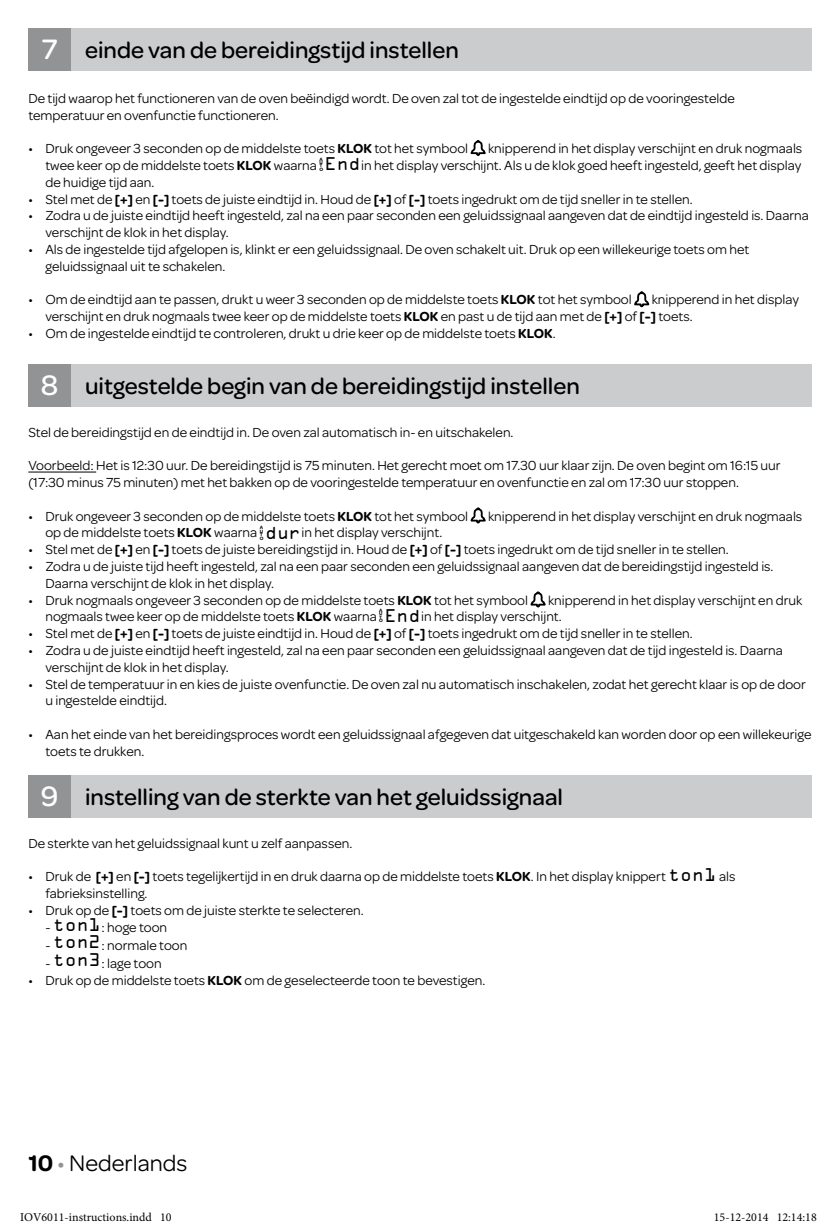
<style>
.page{position:relative;width:840px;height:1227px;background:#fff}
.page>*{position:absolute;margin:0;border:0;box-sizing:border-box;transform-origin:0 0}
.t1{font:500 24px "Omnes";color:#000}
.t2{font:24px "Omnes";color:#000}
.t3{font:14px/16.8px "Omnes";color:#000}
.t4{font:12px "Minion Pro";color:#000}
.t5{font:600 5px "Omnes";color:#000}
.s1{font-size:30px;color:#fff}
.s2{font-weight:600}
.s3{font-family:"OCRA Std";font-size:16.4px}
.s4{color:#929395}
</style>
<div class="page">
<div style="left:57px;top:364px;width:754px;height:43px;background:#cacccd"></div>
<div style="left:28px;top:364px;width:43px;height:43px;background:#929395"></div>
<hr style="left:28px;top:472px;width:68px;height:1px;background:#000">
<svg style="left:470px;top:507px;width:16px;height:17px"></svg>
<svg style="left:530px;top:591px;width:16px;height:17px"></svg>
<div style="left:57px;top:775px;width:754px;height:43px;background:#cacccd"></div>
<div style="left:28px;top:775px;width:43px;height:43px;background:#929395"></div>
<div style="left:57px;top:28px;width:754px;height:43px;background:#cacccd"></div>
<div style="left:28px;top:28px;width:43px;height:43px;background:#929395"></div>
<svg style="left:470px;top:140px;width:16px;height:16px"></svg>
<svg style="left:634px;top:291px;width:16px;height:17px"></svg>
<div style="left:166px;top:1213px;width:5px;height:8px;border:1px solid #fff;border-radius:50%"></div>
<svg style="left:166px;top:1213px;width:4px;height:8px"></svg>
<h1 class="t1" style="left:42px;top:33px;width:418px"><span class="s1">7</span> einde van de bereidingstijd instellen</h1>
<p class="t3" style="left:28px;top:89px;width:707px">De tijd waarop het functioneren van de oven beëindigd wordt. De oven zal tot de ingestelde eindtijd op de vooringestelde temperatuur en ovenfunctie functioneren.</p>
<p class="t3" style="left:28px;top:139px;width:441px">• Druk ongeveer 3 seconden op de middelste toets <span class="s2">KLOK</span> tot het symbool</p>
<p class="t3" style="left:488px;top:139px;width:315px">knipperend in het display verschijnt en druk nogmaals</p>
<p class="t3" style="left:45px;top:156px;width:273px">twee keer op de middelste toets <span class="s2">KLOK</span> waarna</p>
<p class="t5" style="left:319px;top:155px;width:5px">A</p>
<p class="t5" style="left:319px;top:159px;width:5px">U</p>
<p class="t5" style="left:319px;top:162px;width:5px">T</p>
<p class="t5" style="left:319px;top:165px;width:5px">O</p>
<p class="t3" style="left:324px;top:156px;width:478px"><span class="s3">End</span>in het display verschijnt. Als u de klok goed heeft ingesteld, geeft het display</p>
<p class="t3" style="left:45px;top:173px;width:111px">de huidige tijd aan.</p>
<p class="t3" style="left:28px;top:190px;width:665px">• Stel met de <span class="s2">[+]</span> en <span class="s2">[-]</span> toets de juiste eindtijd in. Houd de <span class="s2">[+]</span> of <span class="s2">[-]</span> toets ingedrukt om de tijd sneller in te stellen.</p>
<p class="t3" style="left:45px;top:206px;width:764px;text-indent:-17px">• Zodra u de juiste eindtijd heeft ingesteld, zal na een paar seconden een geluidssignaal aangeven dat de eindtijd ingesteld is. Daarna verschijnt de klok in het display.</p>
<p class="t3" style="left:45px;top:240px;width:705px;text-indent:-17px">• Als de ingestelde tijd afgelopen is, klinkt er een geluidssignaal. De oven schakelt uit. Druk op een willekeurige toets om het geluidssignaal uit te schakelen.</p>
<p class="t3" style="left:28px;top:290px;width:604px">• Om de eindtijd aan te passen, drukt u weer 3 seconden op de middelste toets <span class="s2">KLOK</span> tot het symbool</p>
<p class="t3" style="left:45px;top:290px;width:754px;text-indent:606px">knipperend in het display verschijnt en druk nogmaals twee keer op de middelste toets <span class="s2">KLOK</span> en past u de tijd aan met de <span class="s2">[+]</span> of <span class="s2">[-]</span> toets.</p>
<p class="t3" style="left:28px;top:324px;width:528px">• Om de ingestelde eindtijd te controleren, drukt u drie keer op de middelste toets <span class="s2">KLOK</span>.</p>
<h1 class="t1" style="left:41px;top:369px;width:540px"><span class="s1">8</span> uitgestelde begin van de bereidingstijd instellen</h1>
<p class="t3" style="left:28px;top:423px;width:486px">Stel de bereidingstijd en de eindtijd in. De oven zal automatisch in- en uitschakelen.</p>
<p class="t3" style="left:28px;top:456px;width:753px">Voorbeeld: Het is 12:30 uur. De bereidingstijd is 75 minuten. Het gerecht moet om 17.30 uur klaar zijn. De oven begint om 16:15 uur (17:30 minus 75 minuten) met het bakken op de vooringestelde temperatuur en ovenfunctie en zal om 17:30 uur stoppen.</p>
<p class="t3" style="left:28px;top:507px;width:441px">• Druk ongeveer 3 seconden op de middelste toets <span class="s2">KLOK</span> tot het symbool</p>
<p class="t3" style="left:488px;top:507px;width:315px">knipperend in het display verschijnt en druk nogmaals</p>
<p class="t3" style="left:45px;top:523px;width:213px">op de middelste toets <span class="s2">KLOK</span> waarna</p>
<p class="t5" style="left:259px;top:524px;width:5px">A</p>
<p class="t5" style="left:259px;top:527px;width:5px">U</p>
<p class="t5" style="left:259px;top:531px;width:5px">T</p>
<p class="t5" style="left:259px;top:534px;width:5px">O</p>
<p class="t3" style="left:265px;top:523px;width:178px"><span class="s3">dur</span>in het display verschijnt.</p>
<p class="t3" style="left:28px;top:540px;width:701px">• Stel met de <span class="s2">[+]</span> en <span class="s2">[-]</span> toets de juiste bereidingstijd in. Houd de <span class="s2">[+]</span> of <span class="s2">[-]</span> toets ingedrukt om de tijd sneller in te stellen.</p>
<p class="t3" style="left:45px;top:557px;width:729px;text-indent:-17px">• Zodra u de juiste tijd heeft ingesteld, zal na een paar seconden een geluidssignaal aangeven dat de bereidingstijd ingesteld is.<br>Daarna verschijnt de klok in het display.</p>
<p class="t3" style="left:28px;top:591px;width:501px">• Druk nogmaals ongeveer 3 seconden op de middelste toets <span class="s2">KLOK</span> tot het symbool</p>
<p class="t3" style="left:547px;top:591px;width:255px">knipperend in het display verschijnt en druk</p>
<p class="t3" style="left:45px;top:607px;width:333px">nogmaals twee keer op de middelste toets <span class="s2">KLOK</span> waarna</p>
<p class="t5" style="left:379px;top:607px;width:5px">A</p>
<p class="t5" style="left:379px;top:610px;width:5px">U</p>
<p class="t5" style="left:379px;top:613px;width:5px">T</p>
<p class="t5" style="left:379px;top:617px;width:5px">O</p>
<p class="t3" style="left:384px;top:607px;width:178px"><span class="s3">End</span>in het display verschijnt.</p>
<p class="t3" style="left:28px;top:624px;width:665px">• Stel met de <span class="s2">[+]</span> en <span class="s2">[-]</span> toets de juiste eindtijd in. Houd de <span class="s2">[+]</span> of <span class="s2">[-]</span> toets ingedrukt om de tijd sneller in te stellen.</p>
<p class="t3" style="left:45px;top:641px;width:738px;text-indent:-17px">• Zodra u de juiste eindtijd heeft ingesteld, zal na een paar seconden een geluidssignaal aangeven dat de tijd ingesteld is. Daarna verschijnt de klok in het display.</p>
<p class="t3" style="left:45px;top:675px;width:761px;text-indent:-17px">• Stel de temperatuur in en kies de juiste ovenfunctie. De oven zal nu automatisch inschakelen, zodat het gerecht klaar is op de door u ingestelde eindtijd.</p>
<p class="t3" style="left:45px;top:725px;width:767px;text-indent:-17px">• Aan het einde van het bereidingsproces wordt een geluidssignaal afgegeven dat uitgeschakeld kan worden door op een willekeurige toets te drukken.</p>
<h1 class="t1" style="left:41px;top:780px;width:523px"><span class="s1">9</span> instelling van de sterkte van het geluidssignaal</h1>
<p class="t3" style="left:28px;top:834px;width:325px">De sterkte van het geluidssignaal kunt u zelf aanpassen.</p>
<p class="t3" style="left:45px;top:867px;width:691px;text-indent:-17px">• Druk de <span class="s2">[+]</span> en <span class="s2">[-]</span> toets tegelijkertijd in en druk daarna op de middelste toets <span class="s2">KLOK</span>. In het display knippert <span class="s3">ton1</span> als fabrieksinstelling.</p>
<p class="t3" style="left:28px;top:901px;width:337px">• Druk op de <span class="s2">[-]</span> toets om de juiste sterkte te selecteren.</p>
<p class="t3" style="left:45px;top:918px;width:123px">- <span class="s3">ton1</span>: hoge toon</p>
<p class="t3" style="left:45px;top:936px;width:143px">- <sup>ton2</sup>: normale toon</p>
<p class="t3" style="left:45px;top:954px;width:118px">- <sup>ton3</sup>: lage toon</p>
<p class="t3" style="left:28px;top:971px;width:458px">• Druk op de middelste toets <span class="s2">KLOK</span> om de geselecteerde toon te bevestigen.</p>
<h1 class="t2" style="left:28px;top:1146px;width:160px"><span class="s2">10</span> <span class="s4">•</span> Nederlands</h1>
<p class="t4" style="left:20px;top:1209px;width:153px">IOV6011-instructions.indd 10</p>
<p class="t4" style="left:713px;top:1209px;width:104px">15-12-2014 12:14:18</p>
</div>
